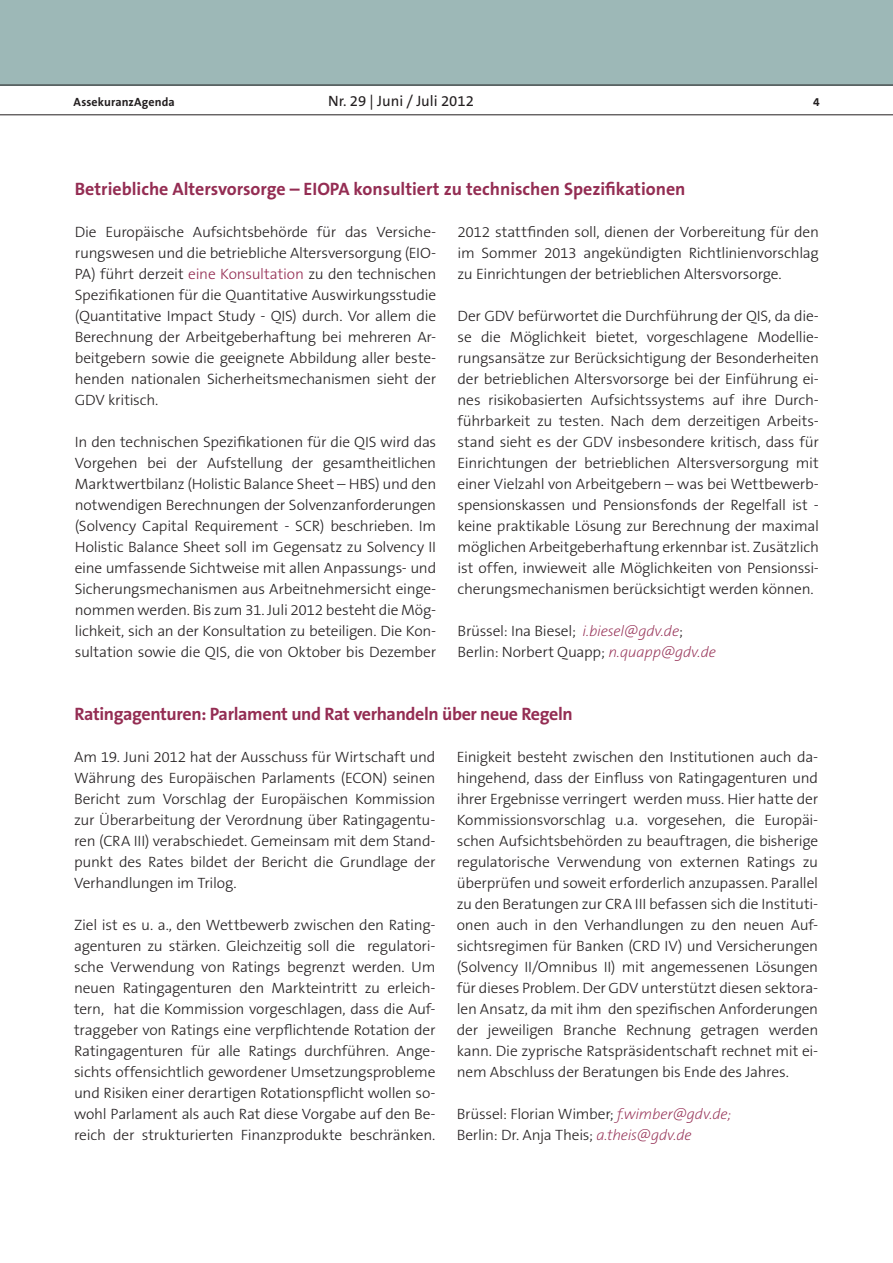
<style>
.page{position:relative;width:893px;height:1263px;background:#fff}
.page>*{position:absolute;margin:0;border:0;box-sizing:border-box;transform-origin:0 0}
.t1{font:700 18px "The Sans B7";letter-spacing:-.005em;color:#942d53}
.t2{font:300 15px/21px "The Sans B3";letter-spacing:-.015em;color:#231f20;text-align:justify}
.t3{font:15px "The Sans B5 Plain";color:#231f20}
.t4{font:700 12px "The Sans B7";letter-spacing:.01em;color:#231f20}
.s1{color:#942d53}
.s2{font-family:"The Sans B2";font-weight:200;font-style:italic;color:#942d53}
</style>
<div class="page">
<div style="left:0;top:0;width:893px;height:85px;background:#9db8b7"></div>
<hr style="left:0;top:85px;width:893px;height:1px;background:#231f20">
<hr style="left:0;top:114px;width:893px;height:1px;background:#231f20">
<p class="t4" style="left:74px;top:95px;width:103px">AssekuranzAgenda</p>
<p class="t3" style="left:328px;top:93px;width:147px">Nr. 29 | Juni / Juli 2012</p>
<p class="t4" style="left:813px;top:95px;width:8px">4</p>
<p class="t1" style="left:75px;top:179px;width:612px">Betriebliche Altersvorsorge – EIOPA konsultiert zu technischen Spezifikationen</p>
<p class="t2" style="left:75px;top:222px;width:363px">Die Europäische Aufsichtsbehörde für das Versiche&shy;rungswesen und die betriebliche Altersversorgung (EIO-PA) führt derzeit <span class="s1">eine Konsultation</span> zu den technischen Spezifikationen für die Quantitative Auswirkungsstudie (Quantitative Impact Study - QIS) durch. Vor allem die Berechnung der Arbeitgeberhaftung bei mehreren Ar&shy;beitgebern sowie die geeignete Abbildung aller beste&shy;henden nationalen Sicherheitsmechanismen sieht der GDV kritisch.</p>
<p class="t2" style="left:75px;top:432px;width:363px">In den technischen Spezifikationen für die QIS wird das Vorgehen bei der Aufstellung der gesamtheitlichen Marktwertbilanz (Holistic Balance Sheet – HBS) und den notwendigen Berechnungen der Solvenzanforderungen (Solvency Capital Requirement - SCR) beschrieben. Im Holistic Balance Sheet soll im Gegensatz zu Solvency II eine umfassende Sichtweise mit allen Anpassungs- und Sicherungsmechanismen aus Arbeitnehmersicht einge&shy;nommen werden. Bis zum 31. Juli 2012 besteht die Mög&shy;lichkeit, sich an der Konsultation zu beteiligen. Die Kon&shy;sultation sowie die QIS, die von Oktober bis Dezember</p>
<p class="t2" style="left:458px;top:222px;width:363px">2012 stattfinden soll, dienen der Vorbereitung für den im Sommer 2013 angekündigten Richtlinienvorschlag zu Einrichtungen der betrieblichen Altersvorsorge.</p>
<p class="t2" style="left:458px;top:306px;width:363px">Der GDV befürwortet die Durchführung der QIS, da die&shy;se die Möglichkeit bietet, vorgeschlagene Modellie&shy;rungsansätze zur Berücksichtigung der Besonderheiten der betrieblichen Altersvorsorge bei der Einführung ei&shy;nes risikobasierten Aufsichtssystems auf ihre Durch&shy;führbarkeit zu testen. Nach dem derzeitigen Arbeits&shy;stand sieht es der GDV insbesondere kritisch, dass für Einrichtungen der betrieblichen Altersversorgung mit einer Vielzahl von Arbeitgebern – was bei Wettbewerb&shy;spensionskassen und Pensionsfonds der Regelfall ist - keine praktikable Lösung zur Berechnung der maximal möglichen Arbeitgeberhaftung erkennbar ist. Zusätzlich ist offen, inwieweit alle Möglichkeiten von Pensionssi&shy;cherungsmechanismen berücksichtigt werden können.</p>
<p class="t2" style="left:458px;top:621px;width:260px">Brüssel: Ina Biesel; <span class="s2">i.biesel@gdv.de</span>;<br>Berlin: Norbert Quapp; <span class="s2">n.quapp@gdv.de</span></p>
<p class="t1" style="left:74px;top:705px;width:500px">Ratingagenturen: Parlament und Rat verhandeln über neue Regeln</p>
<p class="t2" style="left:74px;top:747px;width:363px">Am 19. Juni 2012 hat der Ausschuss für Wirtschaft und Währung des Europäischen Parlaments (ECON) seinen Bericht zum Vorschlag der Europäischen Kommission zur Überarbeitung der Verordnung über Ratingagentu&shy;ren (CRA III) verabschiedet. Gemeinsam mit dem Stand&shy;punkt des Rates bildet der Bericht die Grundlage der Verhandlungen im Trilog.</p>
<p class="t2" style="left:74px;top:915px;width:363px">Ziel ist es u. a., den Wettbewerb zwischen den Rating&shy;agenturen zu stärken. Gleichzeitig soll die regulatori&shy;sche Verwendung von Ratings begrenzt werden. Um neuen Ratingagenturen den Markteintritt zu erleich&shy;tern, hat die Kommission vorgeschlagen, dass die Auf&shy;traggeber von Ratings eine verpflichtende Rotation der Ratingagenturen für alle Ratings durchführen. Ange&shy;sichts offensichtlich gewordener Umsetzungsprobleme und Risiken einer derartigen Rotationspflicht wollen so&shy;wohl Parlament als auch Rat diese Vorgabe auf den Be&shy;reich der strukturierten Finanzprodukte beschränken.</p>
<p class="t2" style="left:457px;top:747px;width:363px">Einigkeit besteht zwischen den Institutionen auch da&shy;hingehend, dass der Einfluss von Ratingagenturen und ihrer Ergebnisse verringert werden muss. Hier hatte der Kommissionsvorschlag u.a. vorgesehen, die Europäi&shy;schen Aufsichtsbehörden zu beauftragen, die bisherige regulatorische Verwendung von externen Ratings zu überprüfen und soweit erforderlich anzupassen. Parallel zu den Beratungen zur CRA III befassen sich die Instituti&shy;onen auch in den Verhandlungen zu den neuen Auf&shy;sichtsregimen für Banken (CRD IV) und Versicherungen (Solvency II/Omnibus II) mit angemessenen Lösungen für dieses Problem. Der GDV unterstützt diesen sektora&shy;len Ansatz, da mit ihm den spezifischen Anforderungen der jeweiligen Branche Rechnung getragen werden kann. Die zyprische Ratspräsidentschaft rechnet mit ei&shy;nem Abschluss der Beratungen bis Ende des Jahres.</p>
<p class="t2" style="left:457px;top:1104px;width:276px">Brüssel: Florian Wimber; <span class="s2">f.wimber@gdv.de;<br></span>Berlin: Dr. Anja Theis; <span class="s2">a.theis@gdv.de</span></p>
</div>
